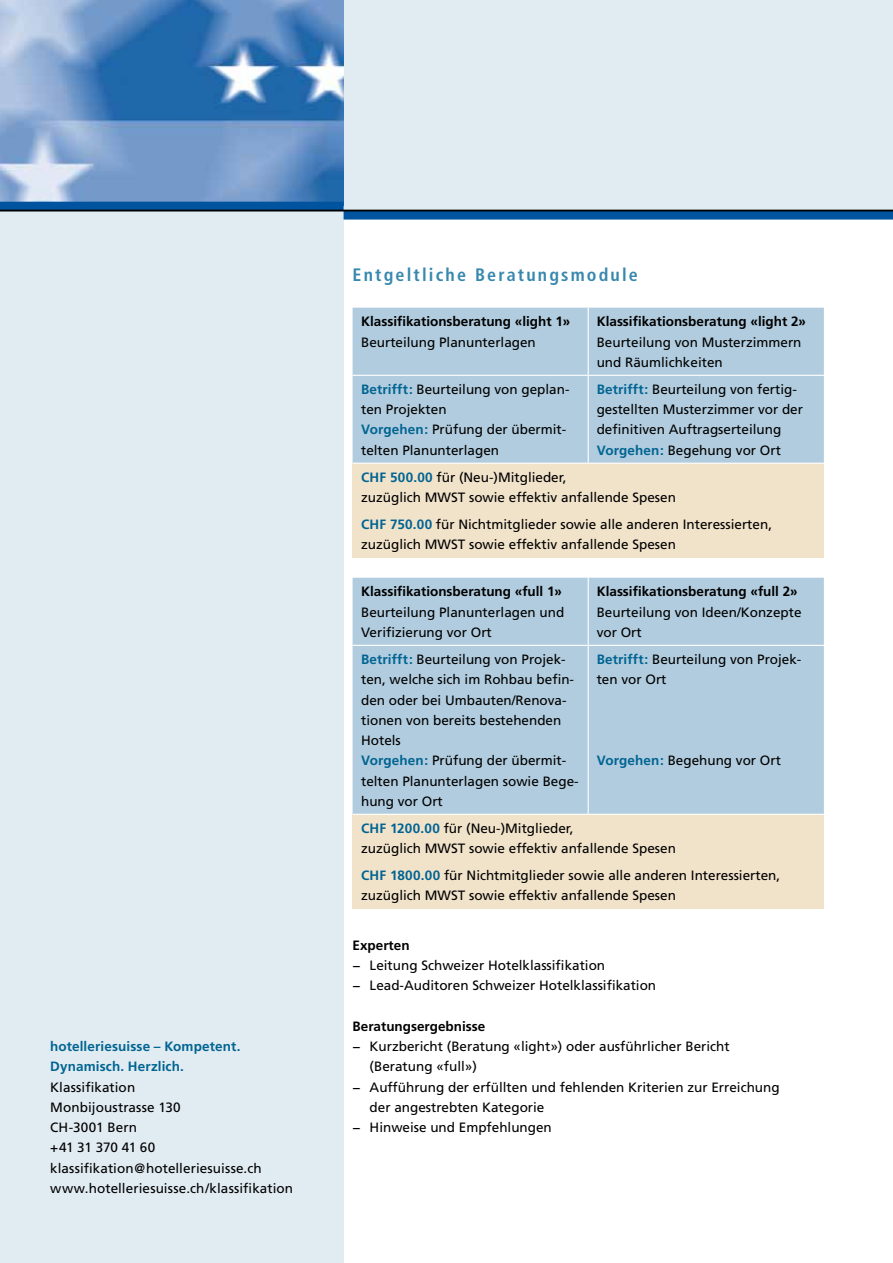
<style>
.page{position:relative;width:893px;height:1263px;background:#fff}
.page>*{position:absolute;margin:0;border:0;box-sizing:border-box;transform-origin:0 0}
.t1{font:700 condensed 18px "Frutiger";letter-spacing:.12em;color:#3888ae}
.t2{font:13.5px/20.2px "Frutiger";color:#000}
.t3{font:700 13.5px "Frutiger";color:#000}
.t4{font:700 13.5px/20.2px "Frutiger";letter-spacing:.01em;color:#006492}
.s1{font-weight:700;color:#006492}
</style>
<div class="page">
<div style="left:0;top:0;width:893px;height:211px;background:#e1ebf2"></div>
<div style="left:0;top:0;width:344px;height:1263px;background:#e1ebf2"></div>
<img style="left:0;top:0;width:344px;height:202px">
<div style="left:344px;top:211px;width:549px;height:9px;background:#00539e"></div>
<div style="left:0;top:202px;width:344px;height:9px;background:#00539e"></div>
<hr style="left:0;top:210px;width:893px;height:1px;background:#000">
<div style="left:353px;top:308px;width:471px;height:155px;background:#b1ccde"></div>
<div style="left:353px;top:463px;width:471px;height:94px;background:#f1e2ca"></div>
<hr style="left:588px;top:308px;width:1px;height:67px;background:#fff">
<hr style="left:353px;top:375px;width:235px;height:1px;background:#fff">
<hr style="left:588px;top:375px;width:236px;height:1px;background:#fff">
<hr style="left:588px;top:376px;width:1px;height:87px;background:#fff">
<hr style="left:353px;top:463px;width:235px;height:1px;background:#fff">
<hr style="left:588px;top:463px;width:236px;height:1px;background:#fff">
<div style="left:353px;top:578px;width:471px;height:236px;background:#b1ccde"></div>
<div style="left:353px;top:814px;width:471px;height:94px;background:#f1e2ca"></div>
<hr style="left:588px;top:578px;width:1px;height:67px;background:#fff">
<hr style="left:353px;top:645px;width:235px;height:1px;background:#fff">
<hr style="left:588px;top:645px;width:236px;height:1px;background:#fff">
<hr style="left:588px;top:646px;width:1px;height:168px;background:#fff">
<hr style="left:353px;top:814px;width:235px;height:1px;background:#fff">
<hr style="left:588px;top:814px;width:236px;height:1px;background:#fff">
<p class="t4" style="left:50px;top:1036px;width:192px">hotelleriesuisse – Kompetent.<br>Dynamisch. Herzlich.</p>
<p class="t2" style="left:50px;top:1077px;width:244px">Klassifikation<br>Monbijoustrasse 130<br>CH-3001 Bern<br>+41 31 370 41 60 klassifikation@hotelleriesuisse.ch www.hotelleriesuisse.ch/klassifikation</p>
<h1 class="t1" style="left:353px;top:264px;width:287px">Entgeltliche Beratungsmodule</h1>
<p class="t3" style="left:361px;top:314px;width:211px">Klassifikationsberatung «light 1»</p>
<p class="t2" style="left:361px;top:332px;width:176px">Beurteilung Planunterlagen</p>
<p class="t3" style="left:597px;top:314px;width:211px">Klassifikationsberatung «light 2»</p>
<p class="t2" style="left:597px;top:332px;width:206px">Beurteilung von Musterzimmern und Räumlichkeiten</p>
<p class="t2" style="left:361px;top:379px;width:210px"><span class="s1">Betrifft:</span> Beurteilung von geplan&shy;ten Projekten<br><span class="s1">Vorgehen:</span> Prüfung der übermit&shy;telten Planunterlagen</p>
<p class="t2" style="left:597px;top:379px;width:208px"><span class="s1">Betrifft:</span> Beurteilung von fertig&shy;gestellten Musterzimmer vor der definitiven Auftragserteilung<br><span class="s1">Vorgehen:</span> Begehung vor Ort</p>
<p class="t2" style="left:361px;top:467px;width:316px"><span class="s1">CHF 500.00</span> für (Neu-)Mitglieder,<br>zuzüglich MWST sowie effektiv anfallende Spesen</p>
<p class="t2" style="left:361px;top:514px;width:412px"><span class="s1">CHF 750.00</span> für Nichtmitglieder sowie alle anderen Interessierten, zuzüglich MWST sowie effektiv anfallende Spesen</p>
<p class="t3" style="left:361px;top:584px;width:203px">Klassifikationsberatung «full 1»</p>
<p class="t2" style="left:361px;top:602px;width:205px">Beurteilung Planunterlagen und<br>Verifizierung vor Ort</p>
<p class="t3" style="left:597px;top:584px;width:203px">Klassifikationsberatung «full 2»</p>
<p class="t2" style="left:597px;top:602px;width:206px">Beurteilung von Ideen/Konzepte vor Ort</p>
<p class="t2" style="left:361px;top:649px;width:219px"><span class="s1">Betrifft:</span> Beurteilung von Projek&shy;ten, welche sich im Rohbau befin&shy;den oder bei Umbauten/Renova&shy;tionen von bereits bestehenden<br>Hotels<br><span class="s1">Vorgehen:</span> Prüfung der übermit&shy;telten Planunterlagen sowie Bege&shy;hung vor Ort</p>
<p class="t2" style="left:597px;top:649px;width:206px"><span class="s1">Betrifft:</span> Beurteilung von Projek&shy;ten vor Ort</p>
<p class="t2" style="left:597px;top:750px;width:186px"><span class="s1">Vorgehen:</span> Begehung vor Ort</p>
<p class="t2" style="left:361px;top:818px;width:316px"><span class="s1">CHF 1200.00</span> für (Neu-)Mitglieder,<br>zuzüglich MWST sowie effektiv anfallende Spesen</p>
<p class="t2" style="left:361px;top:865px;width:421px"><span class="s1">CHF 1800.00</span> für Nichtmitglieder sowie alle anderen Interessierten, zuzüglich MWST sowie effektiv anfallende Spesen</p>
<p class="t3" style="left:353px;top:937px;width:59px">Experten</p>
<p class="t2" style="left:353px;top:955px;width:305px">− Leitung Schweizer Hotelklassifikation<br>− Lead-Auditoren Schweizer Hotelklassifikation</p>
<p class="t3" style="left:353px;top:1018px;width:134px">Beratungsergebnisse</p>
<p class="t2" style="left:353px;top:1036px;width:379px">− Kurzbericht (Beratung «light») oder ausführlicher Bericht</p>
<p class="t2" style="left:370px;top:1056px;width:109px">(Beratung «full»)</p>
<p class="t2" style="left:353px;top:1077px;width:429px">− Aufführung der erfüllten und fehlenden Kriterien zur Erreichung</p>
<p class="t2" style="left:370px;top:1097px;width:176px">der angestrebten Kategorie</p>
<p class="t2" style="left:353px;top:1117px;width:201px">− Hinweise und Empfehlungen</p>
</div>
